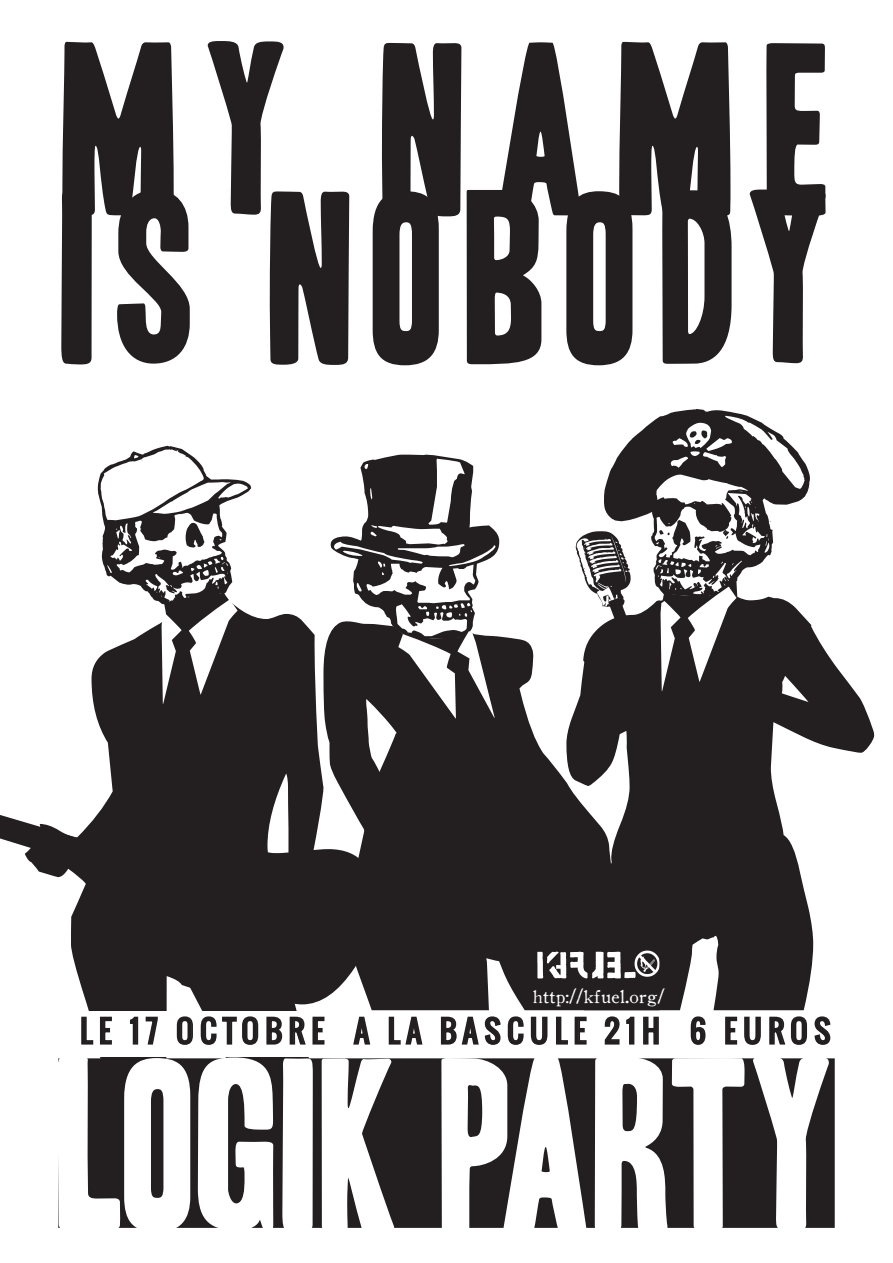
<style>
.page{position:relative;width:893px;height:1263px;background:#fff}
.page>*{position:absolute;margin:0;border:0;box-sizing:border-box;transform-origin:0 0}
.t1{font:211.2px/148.5px "Headline HPLHS One";letter-spacing:.08em;color:#231f20}
.t2{font:211.2px "Headline HPLHS One";color:#fff}
.t3{font:30px "Oswald";letter-spacing:.22em;color:#231f20}
.t4{font:17.7px "Oldstyle HPLHS";letter-spacing:.015em;color:#fff}
</style>
<div class="page">
<svg style="left:86px;top:613px;width:237px;height:445px;background:#444041"></svg>
<svg style="left:660px;top:623px;width:214px;height:387px;fill:#231f20"></svg>
<svg style="left:323px;top:634px;width:337px;height:376px;background:#444041"></svg>
<svg style="left:0;top:811px;width:377px;height:193px;fill:#231f20"></svg>
<div style="left:58px;top:1058px;width:777px;height:170px;background:#231f20"></div>
<div style="left:55px;top:1011px;width:774px;height:46px;background:#fff"></div>
<svg style="left:81px;top:1016px;width:31px;height:29px"></svg>
<svg style="left:130px;top:1016px;width:9px;height:29px"></svg>
<svg style="left:145px;top:1016px;width:13px;height:29px"></svg>
<svg style="left:176px;top:1016px;width:17px;height:29px"></svg>
<svg style="left:200px;top:1016px;width:59px;height:29px"></svg>
<svg style="left:266px;top:1016px;width:17px;height:29px"></svg>
<svg style="left:289px;top:1016px;width:36px;height:29px"></svg>
<svg style="left:353px;top:1016px;width:18px;height:29px"></svg>
<svg style="left:388px;top:1016px;width:35px;height:29px"></svg>
<svg style="left:440px;top:1016px;width:61px;height:29px"></svg>
<svg style="left:507px;top:1016px;width:17px;height:29px"></svg>
<svg style="left:530px;top:1016px;width:18px;height:29px"></svg>
<svg style="left:556px;top:1016px;width:31px;height:29px"></svg>
<svg style="left:604px;top:1016px;width:31px;height:29px"></svg>
<svg style="left:643px;top:1016px;width:16px;height:29px"></svg>
<svg style="left:690px;top:1016px;width:16px;height:29px"></svg>
<svg style="left:725px;top:1016px;width:36px;height:29px"></svg>
<svg style="left:769px;top:1016px;width:39px;height:29px"></svg>
<svg style="left:814px;top:1016px;width:17px;height:29px"></svg>
<div style="left:533px;top:944px;width:131px;height:40px;background:#231f20;border-radius:4px"></div>
<div style="left:533px;top:944px;width:132px;height:40px;border:1px solid #231f20;border-radius:4px"></div>
<img style="left:539px;top:951px;width:119px;height:26px">
<div style="left:535px;top:947px;width:127px;height:34px;border:3px solid #231f20"></div>
<svg style="left:576px;top:409px;width:234px;height:349px"></svg>
<svg style="left:98px;top:446px;width:153px;height:258px"></svg>
<svg style="left:330px;top:455px;width:169px;height:263px"></svg>
<h1 class="t1" style="left:61px;top:60px;width:773px">MY NAME<br>IS NOBODY</h1>
<p class="t4" style="left:533px;top:985px;width:133px">http://kfuel.org/</p>
<p class="t3" style="left:80px;top:1008px;width:752px">LE 17 OCTOBRE A LA BA SCULE 21H 6 EUROS</p>
<h1 class="t2" style="left:58px;top:1043px;width:778px">LOGIK PARTY</h1>
</div>
